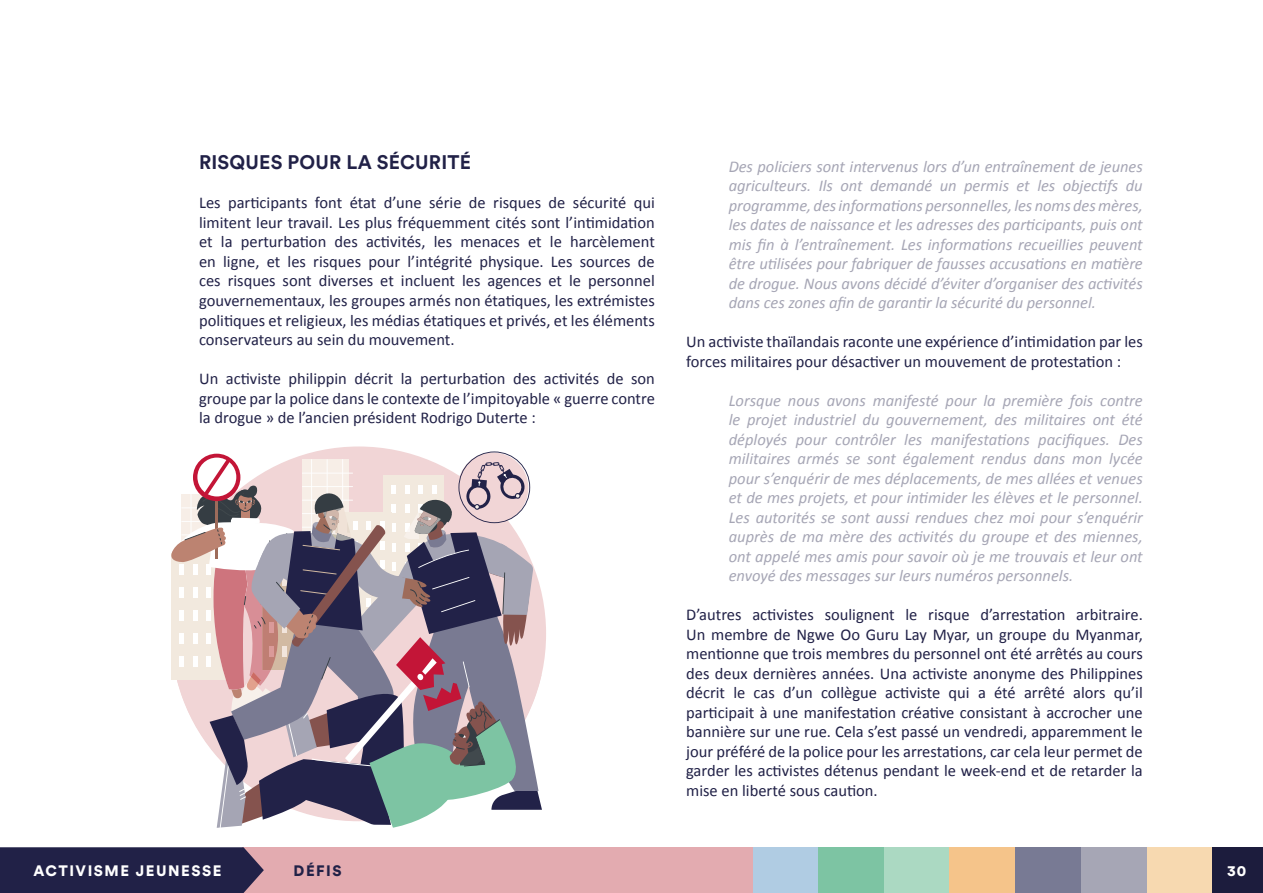
<style>
.page{position:relative;width:1263px;height:893px;background:#fff}
.page>*{position:absolute;margin:0;border:0;box-sizing:border-box;transform-origin:0 0}
.t1{font:700 19.5px "Circular Std";letter-spacing:.01em;color:#212147}
.t2{font:16.5px/19.5px "Calibri";color:#212147;text-align:justify}
.t3{font:italic 16.5px/19.5px "Calibri";letter-spacing:-.005em;color:#a6a6b5;text-align:justify}
.t4{font:900 15px "Circular Std";letter-spacing:.1em;color:#fff}
.t5{font:900 15px "Circular Std";letter-spacing:.1em;color:#212147}
</style>
<div class="page">
<div style="left:1212px;top:847px;width:51px;height:46px;background:#1c1c3d"></div>
<div style="left:242px;top:847px;width:511px;height:46px;background:#e3abb0"></div>
<div style="left:1146px;top:847px;width:66px;height:46px;background:#f7d9b0"></div>
<div style="left:753px;top:847px;width:65px;height:46px;background:#b0cce3"></div>
<div style="left:818px;top:847px;width:66px;height:46px;background:#7dc4a3"></div>
<div style="left:884px;top:847px;width:65px;height:46px;background:#abd9c2"></div>
<div style="left:949px;top:847px;width:66px;height:46px;background:#f5c48a"></div>
<div style="left:1015px;top:847px;width:66px;height:46px;background:#787a94"></div>
<div style="left:1080px;top:847px;width:66px;height:46px;background:#a6a6b5"></div>
<div style="left:0;top:847px;width:264px;height:46px;background:#212147"></div>
<svg style="left:171px;top:451px;width:371px;height:377px"></svg>
<p class="t1" style="left:199px;top:150px;width:273px">RISQUES POUR LA SÉCURITÉ</p>
<p class="t2" style="left:199px;top:193px;width:457px">Les participants font état d’une série de risques de sécurité qui limitent leur travail. Les plus fréquemment cités sont l’intimidation et la perturbation des activités, les menaces et le harcèlement en ligne, et les risques pour l’intégrité physique. Les sources de ces risques sont diverses et incluent les agences et le personnel gouvernementaux, les groupes armés non étatiques, les extrémistes politiques et religieux, les médias étatiques et privés, et les éléments conservateurs au sein du mouvement.</p>
<p class="t2" style="left:199px;top:369px;width:457px">Un activiste philippin décrit la perturbation des activités de son groupe par la police dans le contexte de l’impitoyable « guerre contre la drogue » de l’ancien président Rodrigo Duterte :</p>
<p class="t4" style="left:34px;top:861px;width:189px">ACTIVISME JEUNESSE</p>
<p class="t5" style="left:294px;top:861px;width:49px">DÉFIS</p>
<p class="t3" style="left:729px;top:156px;width:416px">Des policiers sont intervenus lors d’un entraînement de jeunes agriculteurs. Ils ont demandé un permis et les objectifs du programme, des informations personnelles, les noms des mères, les dates de naissance et les adresses des participants, puis ont mis fin à l’entraînement. Les informations recueillies peuvent être utilisées pour fabriquer de fausses accusations en matière de drogue. Nous avons décidé d’éviter d’organiser des activités dans ces zones afin de garantir la sécurité du personnel.</p>
<p class="t2" style="left:686px;top:332px;width:458px">Un activiste thaïlandais raconte une expérience d’intimidation par les forces militaires pour désactiver un mouvement de protestation :</p>
<p class="t3" style="left:729px;top:390px;width:416px">Lorsque nous avons manifesté pour la première fois contre le projet industriel du gouvernement, des militaires ont été déployés pour contrôler les manifestations pacifiques. Des militaires armés se sont également rendus dans mon lycée pour s’enquérir de mes déplacements, de mes allées et venues et de mes projets, et pour intimider les élèves et le personnel.<br>Les autorités se sont aussi rendues chez moi pour s’enquérir auprès de ma mère des activités du groupe et des miennes, ont appelé mes amis pour savoir où je me trouvais et leur ont envoyé des messages sur leurs numéros personnels.</p>
<p class="t2" style="left:686px;top:605px;width:458px">D’autres activistes soulignent le risque d’arrestation arbitraire.<br>Un membre de Ngwe Oo Guru Lay Myar, un groupe du Myanmar, mentionne que trois membres du personnel ont été arrêtés au cours des deux dernières années. Una activiste anonyme des Philippines décrit le cas d’un collègue activiste qui a été arrêté alors qu’il participait à une manifestation créative consistant à accrocher une bannière sur une rue. Cela s’est passé un vendredi, apparemment le jour préféré de la police pour les arrestations, car cela leur permet de garder les activistes détenus pendant le week-end et de retarder la mise en liberté sous caution.</p>
<p class="t4" style="left:1227px;top:861px;width:21px">30</p>
</div>
